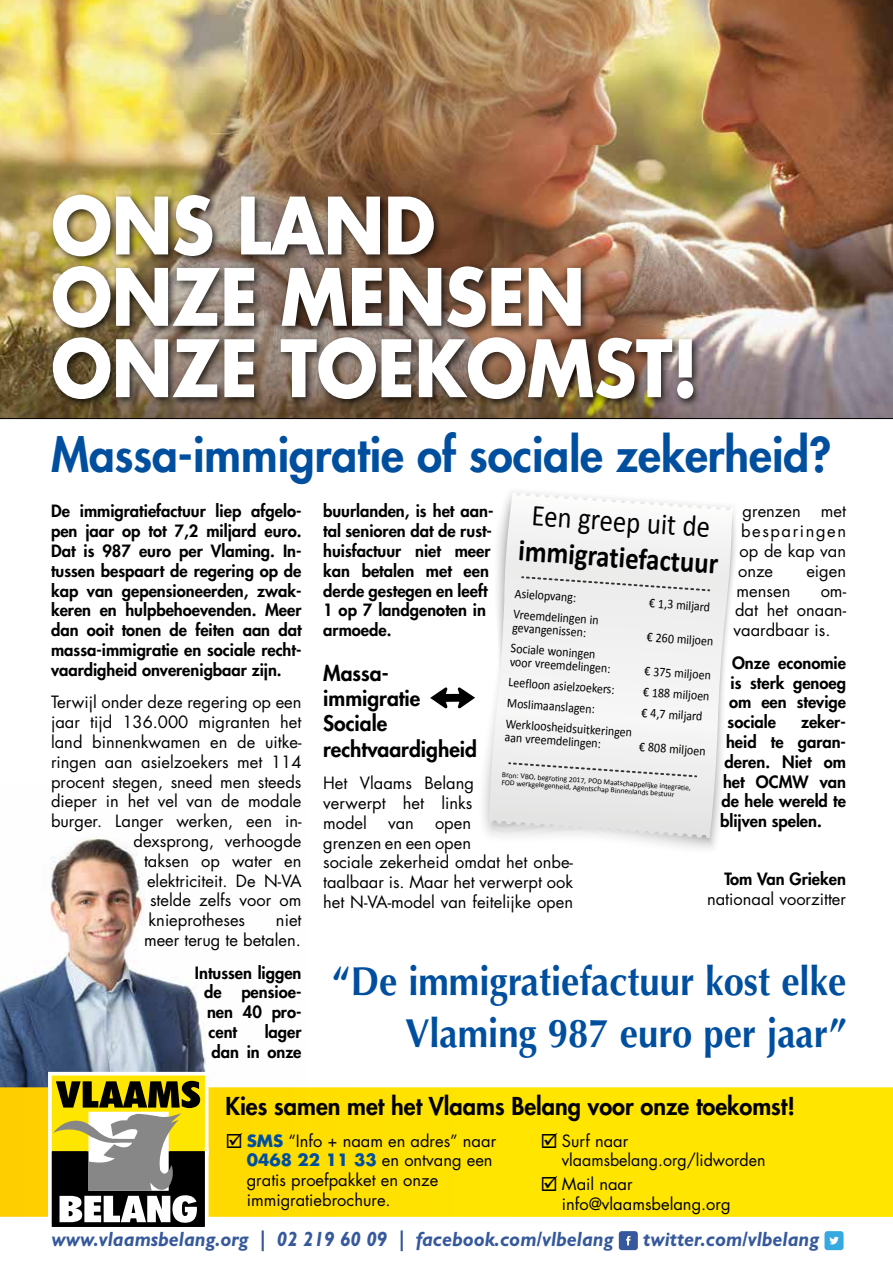
<style>
.page{position:relative;width:893px;height:1263px;background:#fff}
.page>*{position:absolute;margin:0;border:0;box-sizing:border-box;transform-origin:0 0}
.t1{font:700 76.8px/71.4px "Futura Std";letter-spacing:-.01em;color:#fff;scale:.9 1}
.t2{font:800 46.5px "Futura Std";color:#004f9f}
.t3{font:700 40.5px/52.5px "Optima LT Std";color:#004f9f;text-align:right;scale:.9 1}
.t4{font:700 30.45px "Calibri";color:#000;scale:.88 1}
.t5{font:30.45px "Calibri";color:#000;scale:.88 1}
.t6{font:800 24px "Futura Std";color:#000}
.t7{font:800 21px/25.2px "Futura Std";color:#000}
.t8{font:italic 700 20.7px "Gill Sans Std";color:#35599c;scale:.95 1}
.t9{font:16.5px/19.8px "Futura Std";color:#000}
.t10{font:800 16.5px/19.8px "Futura Std";color:#000;text-align:justify}
.t11{font:13.35px/13.4px "Calibri";color:#000;scale:.9 1}
.t12{font:7.65px/7.6px "Calibri";color:#000}
.s1{font-weight:700;color:#004f9f}
</style>
<div class="page">
<svg style="left:494px;top:498px;width:240px;height:340px"></svg>
<svg style="left:508px;top:762px;width:189px;height:15px;background:#dfdede"></svg>
<svg style="left:521px;top:576px;width:189px;height:15px;background:#dededd"></svg>
<img style="left:0;top:838px;width:206px;height:249px">
<svg style="left:0;top:1087px;width:893px;height:130px;background:#fee100"></svg>
<svg style="left:618px;top:1231px;width:225px;height:20px"></svg>
<svg style="left:48px;top:1072px;width:201px;height:155px"></svg>
<img style="left:0;top:0;width:893px;height:419px">
<div style="left:49px;top:190px;width:653px;height:218px;background:#000;opacity:.75"></div>
<svg style="left:430px;top:687px;width:64px;height:149px"></svg>
<h1 class="t1" style="left:51px;top:189px;width:721px">ONS LAND<br>ONZE MENSEN<br>ONZE TOEKOMST!</h1>
<h2 class="t2" style="left:51px;top:425px;width:782px">Massa-immigratie of sociale zekerheid?</h2>
<p class="t10" style="left:51px;top:501px;width:252px">De immigratiefactuur liep afgelo&shy;pen jaar op tot 7,2 miljard euro.<br>Dat is 987 euro per Vlaming. In&shy;tussen bespaart de regering op de kap van gepensioneerden, zwak&shy;keren en hulpbehoevenden. Meer dan ooit tonen de feiten aan dat massa-immigratie en sociale recht&shy;vaardigheid onverenigbaar zijn.</p>
<p class="t9" style="left:51px;top:693px;width:252px">Terwijl onder deze regering op een</p>
<p class="t9" style="left:51px;top:712px;width:252px">jaar tijd 136.000 migranten het</p>
<p class="t9" style="left:51px;top:732px;width:252px">land binnenkwamen en de uitke-</p>
<p class="t9" style="left:51px;top:752px;width:252px">ringen aan asielzoekers met 114</p>
<p class="t9" style="left:51px;top:772px;width:252px">procent stegen, sneed men steeds</p>
<p class="t9" style="left:51px;top:792px;width:252px">dieper in het vel van de modale</p>
<p class="t9" style="left:51px;top:811px;width:252px">burger. Langer werken, een in-</p>
<p class="t9" style="left:134px;top:831px;width:170px">dexsprong, verhoogde</p>
<p class="t9" style="left:144px;top:851px;width:159px">taksen op water en</p>
<p class="t9" style="left:147px;top:871px;width:156px">elektriciteit. De N-VA</p>
<p class="t9" style="left:150px;top:891px;width:153px">stelde zelfs voor om</p>
<p class="t9" style="left:149px;top:910px;width:98px">knieprotheses</p>
<p class="t10" style="left:323px;top:501px;width:172px;text-align:left">buurlanden, is het aan&shy;tal senioren dat de rust&shy;huisfactuur niet meer kan betalen met een derde gestegen en leeft<br>1 op 7 landgenoten in armoede.</p>
<p class="t7" style="left:323px;top:661px;width:155px">Massa&shy;immigratie<br>Sociale rechtvaardigheid</p>
<p class="t9" style="left:323px;top:773px;width:152px;text-align:justify">Het Vlaams Belang verwerpt het links model</p>
<h3 class="t5" style="left:533px;top:496px;width:204px;rotate:4deg">Een greep uit de</h3>
<h3 class="t4" style="left:520px;top:531px;width:229px;rotate:4deg">immigratiefactuur</h3>
<p class="t11" style="left:515px;top:587px;width:70px;rotate:4deg">Asielopvang:</p>
<p class="t9" style="left:738px;top:502px;width:110px;text-align:justify">grenzen met besparingen op de kap van onze</p>
<p class="t9" style="left:806px;top:561px;width:41px">eigen</p>
<p class="t9" style="left:734px;top:581px;width:114px;text-align:justify;text-indent:87px">om&shy;dat het onaan&shy;vaardbaar is.</p>
<p class="t10" style="left:728px;top:653px;width:120px">Onze economie is sterk genoeg om een stevige sociale</p>
<p class="t9" style="left:737px;top:581px;width:55px">mensen</p>
<p class="t11" style="left:650px;top:596px;width:69px;rotate:4deg">€ 1,3 miljard</p>
<p class="t11" style="left:514px;top:607px;width:97px;rotate:4deg">Vreemdelingen in gevangenissen:</p>
<p class="t11" style="left:647px;top:630px;width:76px;rotate:4deg">€ 260 miljoen</p>
<p class="t11" style="left:511px;top:641px;width:114px;rotate:4deg">Sociale woningen voor vreemdelingen:</p>
<p class="t11" style="left:645px;top:664px;width:76px;rotate:4deg">€ 375 miljoen</p>
<p class="t11" style="left:509px;top:675px;width:120px;rotate:4deg">Leefloon asielzoekers:</p>
<p class="t11" style="left:643px;top:685px;width:76px;rotate:4deg">€ 188 miljoen</p>
<p class="t11" style="left:508px;top:696px;width:99px;rotate:4deg">Moslimaanslagen:</p>
<p class="t11" style="left:642px;top:706px;width:69px;rotate:4deg">€ 4,7 miljard</p>
<p class="t10" style="left:801px;top:712px;width:46px">zeker-</p>
<p class="t10" style="left:726px;top:732px;width:122px">heid te garan-</p>
<p class="t10" style="left:725px;top:752px;width:123px">deren. Niet om</p>
<p class="t10" style="left:723px;top:772px;width:124px">het OCMW van</p>
<p class="t10" style="left:722px;top:791px;width:126px">de hele wereld te</p>
<p class="t10" style="left:720px;top:811px;width:103px">blijven spelen.</p>
<p class="t10" style="left:724px;top:869px;width:123px">Tom Van Grieken</p>
<p class="t9" style="left:707px;top:889px;width:140px">nationaal voorzitter</p>
<p class="t11" style="left:506px;top:717px;width:142px;rotate:4deg">Werkloosheidsuitkeringen aan vreemdelingen:</p>
<p class="t11" style="left:640px;top:740px;width:76px;rotate:4deg">€ 808 miljoen</p>
<p class="t12" style="left:502px;top:771px;width:191px;rotate:4deg">Bron: VBO, begroti ng 2017, POD Maatschappelijke integrati e,<br>FOD werkgelegenheid, Agentschap Binnenlands bestuur</p>
<p class="t9" style="left:323px;top:813px;width:251px;text-indent:112px">open<br>grenzen en een open<br>sociale zekerheid omdat het onbe&shy;taalbaar is. Maar het verwerpt ook het N-VA-model van feitelijke open</p>
<p class="t9" style="left:388px;top:813px;width:27px">van</p>
<p class="t9" style="left:144px;top:910px;width:159px;text-align:right">niet<br>meer terug te betalen.</p>
<p class="t10" style="left:204px;top:962px;width:99px;text-indent:-9px">Intussen liggen de pensioe&shy;nen 40 pro&shy;cent</p>
<h3 class="t3" style="left:332px;top:955px;width:572px">“De immigratiefactuur kost elke<br>Vlaming 987 euro per jaar”</h3>
<p class="t10" style="left:212px;top:1022px;width:92px;text-align:right">lager<br>dan in onze</p>
<h3 class="t6" style="left:225px;top:1090px;width:571px">Kies samen met het Vlaams Belang voor onze toekomst!</h3>
<p class="t9" style="left:247px;top:1131px;width:251px;text-indent:-21px">☑ <span class="s1">SMS</span> “Info + naam en adres” naar<br><span class="s1">0468 22 11 33</span> en ontvang een gratis proefpakket en onze immigratiebrochure.</p>
<p class="t9" style="left:562px;top:1131px;width:205px;text-indent:-21px">☑ Surf naar vlaamsbelang.org/lidworden</p>
<p class="t9" style="left:562px;top:1174px;width:170px;text-indent:-21px">☑ Mail naar info@vlaamsbelang.org</p>
<p class="t8" style="left:52px;top:1227px;width:593px">www.vlaamsbelang.org | 02 219 60 09 | facebook.com/vlbelang</p>
<p class="t8" style="left:643px;top:1227px;width:186px">twitter.com/vlbelang</p>
</div>
